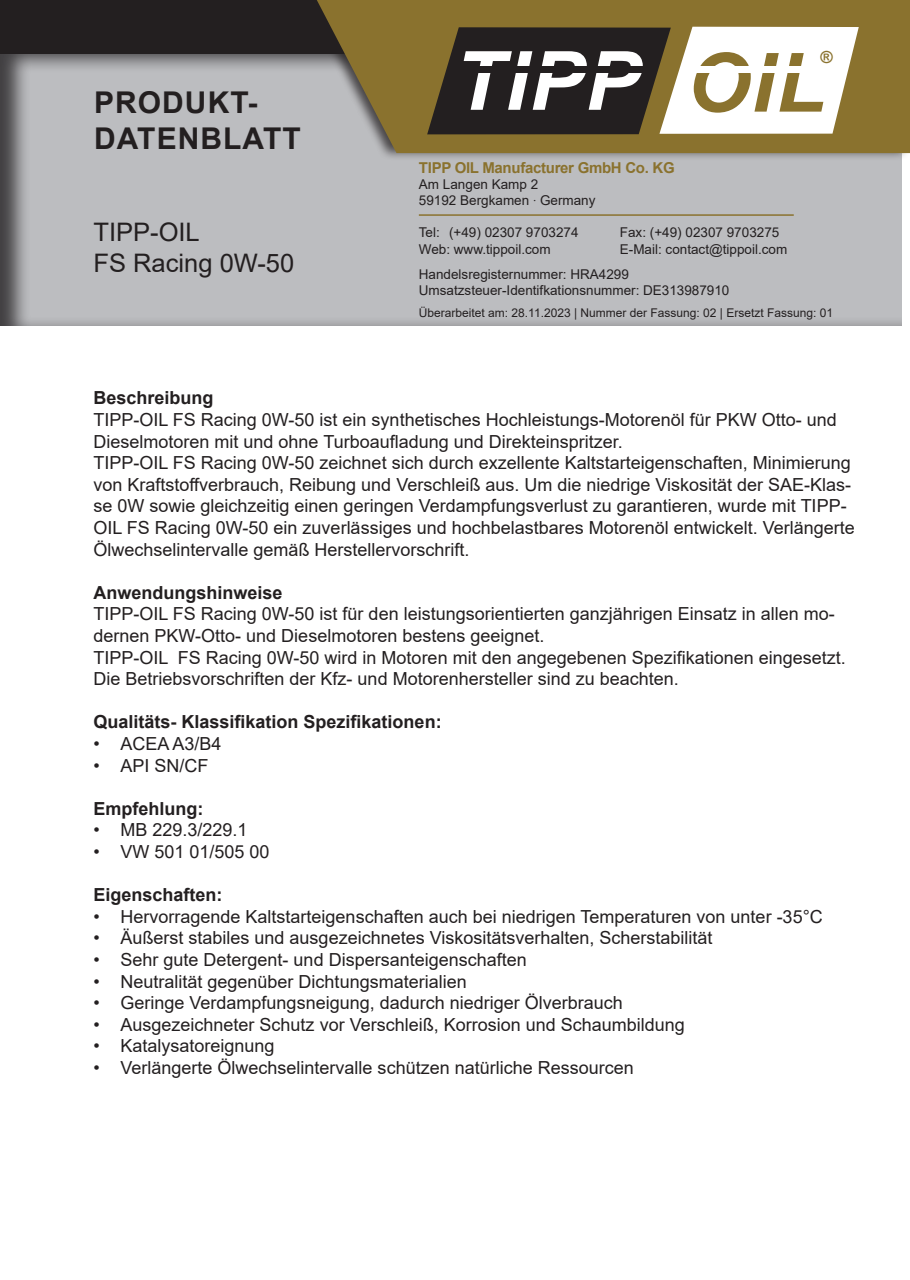
<style>
.page{position:relative;width:910px;height:1280px;background:#fff}
.page>*{position:absolute;margin:0;border:0;box-sizing:border-box;transform-origin:0 0}
.t1{font:italic 700 81.75px "Arial";letter-spacing:.015em;color:#fff}
.t2{font:700 30px/36px "Arial";letter-spacing:.035em;color:#231f20}
.t3{font:25.5px "Arial";color:#231f20}
.t4{font:18px/21.6px "Arial";color:#231f20}
.t5{font:700 18px "Arial";color:#231f20}
.t6{font:700 16.65px "Arial";color:#8a722e}
.t7{font:700 15px "Arial";letter-spacing:-.02em;color:#8a722e}
.t8{font:13.5px/16.4px "Arial";color:#231f20}
.t9{font:12px "Arial";color:#231f20}
.s1{color:#8a722e}
.s2{font-family:"Helvetica Neue LT Std";font-weight:100;font-stretch:condensed}
</style>
<div class="page">
<div style="left:0;top:52px;width:902px;height:276px;background:#231f20;opacity:.75"></div>
<div style="left:0;top:0;width:910px;height:53px;background:#231f20"></div>
<div style="left:300px;top:0;width:610px;height:161px;background:#231f20;opacity:.75"></div>
<svg style="left:317px;top:0;width:593px;height:153px;background:#8b773c"></svg>
<svg style="left:427px;top:27px;width:432px;height:107px"></svg>
<div style="left:454px;top:51px;width:183px;height:77px;background:#231f20"></div>
<div style="left:477px;top:66px;width:171px;height:7px;background:#231f20"></div>
<div style="left:694px;top:66px;width:109px;height:6px;background:#fff"></div>
<hr style="left:419px;top:214px;width:375px;height:2px;background:#8a722e">
<h2 class="t2" style="left:94px;top:85px;width:208px">PRODUKT-<br>DATENBLATT</h2>
<p class="t3" style="left:94px;top:215px;width:108px">TIPP-OIL</p>
<p class="t3" style="left:94px;top:245px;width:202px">FS Racing 0W-50</p>
<h1 class="t1" style="left:454px;top:27px;width:373px">TIPP <span class="s1">OIL</span></h1>
<p class="t6" style="left:820px;top:47px;width:14px">®</p>
<p class="t7" style="left:419px;top:157px;width:257px">TIPP OIL Manufacturer GmbH Co. KG</p>
<p class="t8" style="left:419px;top:176px;width:178px">Am Langen Kamp 2<br>59192 Bergkamen <span class="s2">·</span> Germany</p>
<p class="t8" style="left:419px;top:224px;width:161px">Tel: (+49) 02307 9703274</p>
<p class="t8" style="left:620px;top:224px;width:161px">Fax: (+49) 02307 9703275</p>
<p class="t8" style="left:419px;top:240px;width:133px">Web: www.tippoil.com</p>
<p class="t8" style="left:419px;top:236px;width:370px;line-height:25.2px;text-indent:201px">E-Mail: contact@tippoil.com<br>Handelsregisternummer: HRA4299</p>
<p class="t8" style="left:419px;top:282px;width:312px">Umsatzsteuer-Identifkationsnummer: DE313987910</p>
<p class="t9" style="left:419px;top:305px;width:416px">Überarbeitet am: 28.11.2023 | Nummer der Fassung: 02 | Ersetzt Fassung: 01</p>
<p class="t5" style="left:94px;top:385px;width:122px">Beschreibung</p>
<p class="t4" style="left:94px;top:409px;width:745px">TIPP-OIL FS Racing 0W-50 ist ein synthetisches Hochleistungs-Motorenöl für PKW Otto- und<br>Dieselmotoren mit und ohne Turboaufladung und Direkteinspritzer.</p>
<p class="t4" style="left:94px;top:452px;width:763px">TIPP-OIL FS Racing 0W-50 zeichnet sich durch exzellente Kaltstarteigenschaften, Minimierung von Kraftstoffverbrauch, Reibung und Verschleiß aus. Um die niedrige Viskosität der SAE-Klas&shy;se 0W sowie gleichzeitig einen geringen Verdampfungsverlust zu garantieren, wurde mit TIPP-OIL FS Racing 0W-50 ein zuverlässiges und hochbelastbares Motorenöl entwickelt. Verlängerte Ölwechselintervalle gemäß Herstellervorschrift.</p>
<p class="t5" style="left:94px;top:580px;width:191px">Anwendungshinweise</p>
<p class="t4" style="left:94px;top:603px;width:743px">TIPP-OIL FS Racing 0W-50 ist für den leistungsorientierten ganzjährigen Einsatz in allen mo&shy;dernen PKW-Otto- und Dieselmotoren bestens geeignet.</p>
<p class="t4" style="left:94px;top:646px;width:754px">TIPP-OIL FS Racing 0W-50 wird in Motoren mit den angegebenen Spezifikationen eingesetzt.<br>Die Betriebsvorschriften der Kfz- und Motorenhersteller sind zu beachten.</p>
<p class="t5" style="left:94px;top:709px;width:350px">Qualitäts- Klassifikation Spezifikationen:</p>
<p class="t4" style="left:94px;top:733px;width:130px">• ACEA A3/B4</p>
<p class="t4" style="left:94px;top:754px;width:117px">• API SN/CF</p>
<p class="t5" style="left:94px;top:796px;width:111px">Empfehlung:</p>
<p class="t4" style="left:94px;top:819px;width:156px">• MB 229.3/229.1</p>
<p class="t4" style="left:94px;top:841px;width:178px">• VW 501 01/505 00</p>
<p class="t5" style="left:94px;top:882px;width:131px">Eigenschaften:</p>
<p class="t4" style="left:94px;top:905px;width:731px">• Hervorragende Kaltstarteigenschaften auch bei niedrigen Temperaturen von unter -35°C</p>
<p class="t4" style="left:94px;top:927px;width:620px">• Äußerst stabiles und ausgezeichnetes Viskositätsverhalten, Scherstabilität</p>
<p class="t4" style="left:94px;top:949px;width:435px">• Sehr gute Detergent- und Dispersanteigenschaften</p>
<p class="t4" style="left:94px;top:970px;width:375px">• Neutralität gegenüber Dichtungsmaterialien</p>
<p class="t4" style="left:94px;top:992px;width:531px">• Geringe Verdampfungsneigung, dadurch niedriger Ölverbrauch</p>
<p class="t4" style="left:94px;top:1013px;width:593px">• Ausgezeichneter Schutz vor Verschleiß, Korrosion und Schaumbildung</p>
<p class="t4" style="left:94px;top:1035px;width:183px">• Katalysatoreignung</p>
<p class="t4" style="left:94px;top:1057px;width:542px">• Verlängerte Ölwechselintervalle schützen natürliche Ressourcen</p>
</div>
